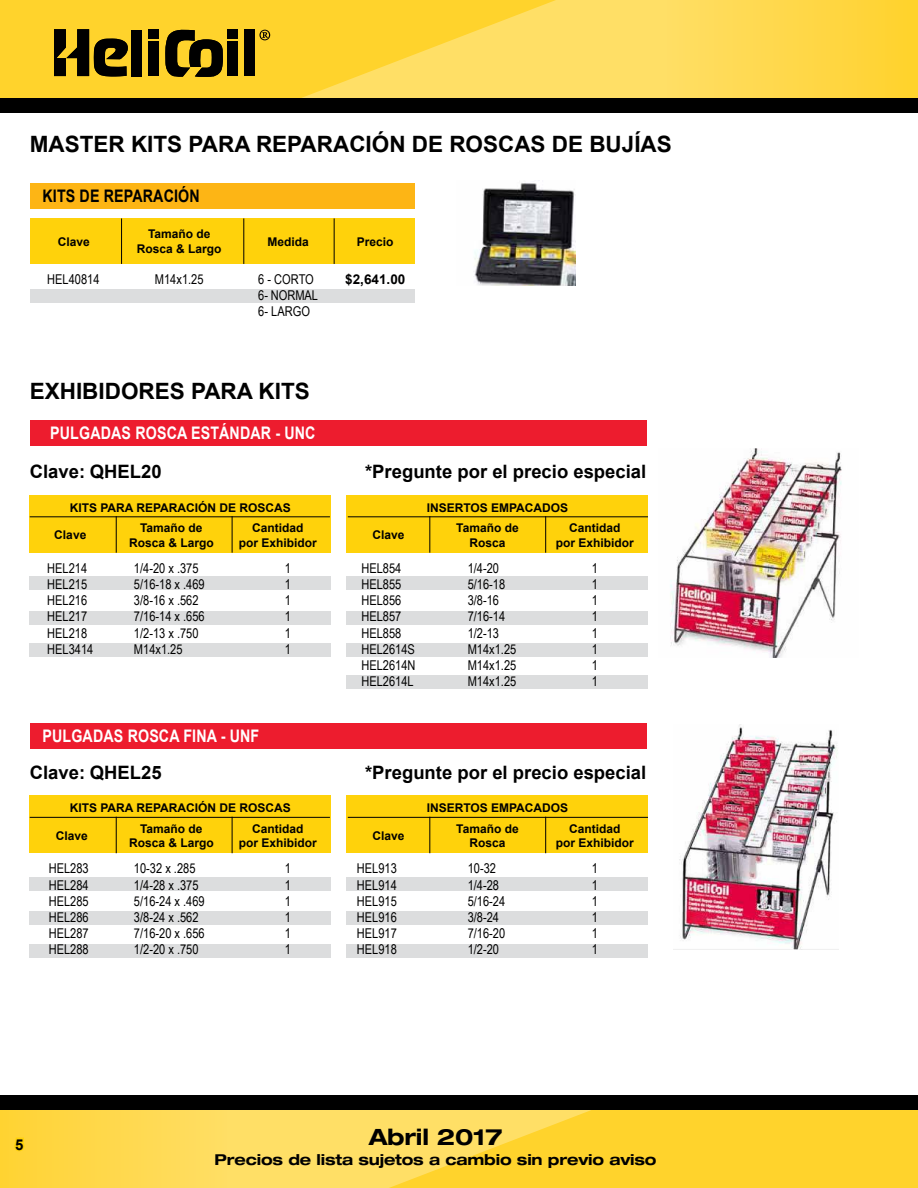
<style>
.page{position:relative;width:918px;height:1188px;background:#fff}
.page>*{position:absolute;margin:0;border:0;box-sizing:border-box;transform-origin:0 0}
.t1{font:700 22.5px "Arial";color:#000}
.t2{font:700 expanded 22.5px "Helvetica Neue";letter-spacing:-.01em;color:#000}
.t3{font:700 18.45px "Arial";color:#000}
.t4{font:700 17.4px "Arial";letter-spacing:.01em;color:#fff;scale:.82 1}
.t5{font:700 17.4px "Arial";letter-spacing:.01em;color:#000;scale:.82 1}
.t6{font:700 expanded 15px "Helvetica Neue";letter-spacing:-.01em;color:#000}
.t7{font:700 15px "Arial";color:#000}
.t8{font:13.5px/16.2px "Arial Narrow";color:#000}
.t9{font:700 13.5px "Arial";color:#000}
.t10{font:700 12px/14.4px "Arial";color:#000;text-align:center}
</style>
<div class="page">
<div style="left:0;top:0;width:918px;height:107px;background:#ffd32c"></div>
<div style="left:0;top:1101px;width:918px;height:87px;background:#ffd32c"></div>
<svg style="left:302px;top:0;width:573px;height:98px"></svg>
<svg style="left:18px;top:1110px;width:573px;height:78px"></svg>
<div style="left:0;top:98px;width:918px;height:15px;background:#000"></div>
<div style="left:0;top:1095px;width:918px;height:15px;background:#000"></div>
<svg style="left:54px;top:29px;width:74px;height:47px"></svg>
<div style="left:131px;top:30px;width:11px;height:46px;background:#000"></div>
<div style="left:244px;top:30px;width:11px;height:46px;background:#000"></div>
<div style="left:227px;top:30px;width:11px;height:9px;background:#000"></div>
<div style="left:227px;top:42px;width:11px;height:34px;background:#000"></div>
<div style="left:148px;top:30px;width:11px;height:9px;background:#000"></div>
<div style="left:148px;top:42px;width:11px;height:34px;background:#000"></div>
<svg style="left:165px;top:30px;width:58px;height:47px"></svg>
<svg style="left:259px;top:30px;width:11px;height:10px"></svg>
<svg style="left:14px;top:1136px;width:13px;height:17px"></svg>
<div style="left:30px;top:495px;width:301px;height:58px;background:#ffd20b"></div>
<div style="left:30px;top:795px;width:301px;height:58px;background:#ffd20b"></div>
<div style="left:347px;top:495px;width:301px;height:58px;background:#ffd20b"></div>
<div style="left:347px;top:795px;width:301px;height:58px;background:#ffd20b"></div>
<div style="left:30px;top:289px;width:384px;height:14px;background:#dcddde"></div>
<div style="left:30px;top:183px;width:384px;height:25px;background:#fdb515"></div>
<div style="left:30px;top:218px;width:384px;height:46px;background:#ffd20b"></div>
<hr style="left:121px;top:218px;width:1px;height:46px;background:#000">
<hr style="left:243px;top:218px;width:1px;height:46px;background:#000">
<hr style="left:334px;top:218px;width:1px;height:46px;background:#000">
<img style="left:473px;top:180px;width:102px;height:106px">
<div style="left:30px;top:577px;width:301px;height:13px;background:#dcddde"></div>
<div style="left:30px;top:877px;width:301px;height:14px;background:#dcddde"></div>
<div style="left:347px;top:577px;width:301px;height:13px;background:#dcddde"></div>
<div style="left:347px;top:877px;width:301px;height:14px;background:#dcddde"></div>
<div style="left:30px;top:611px;width:301px;height:13px;background:#dcddde"></div>
<div style="left:30px;top:912px;width:301px;height:13px;background:#dcddde"></div>
<div style="left:347px;top:611px;width:301px;height:13px;background:#dcddde"></div>
<div style="left:347px;top:912px;width:301px;height:13px;background:#dcddde"></div>
<div style="left:30px;top:643px;width:301px;height:14px;background:#dcddde"></div>
<div style="left:30px;top:944px;width:301px;height:13px;background:#dcddde"></div>
<div style="left:347px;top:643px;width:301px;height:14px;background:#dcddde"></div>
<div style="left:347px;top:676px;width:301px;height:13px;background:#dcddde"></div>
<div style="left:347px;top:944px;width:301px;height:13px;background:#dcddde"></div>
<div style="left:30px;top:420px;width:616px;height:26px;background:#ed1c2e"></div>
<div style="left:30px;top:723px;width:616px;height:25px;background:#ed1c2e"></div>
<hr style="left:232px;top:516px;width:1px;height:37px;background:#000">
<hr style="left:232px;top:817px;width:1px;height:36px;background:#000">
<hr style="left:545px;top:516px;width:1px;height:37px;background:#000">
<hr style="left:545px;top:817px;width:1px;height:36px;background:#000">
<hr style="left:116px;top:516px;width:1px;height:37px;background:#000">
<hr style="left:116px;top:817px;width:1px;height:36px;background:#000">
<hr style="left:429px;top:516px;width:1px;height:37px;background:#000">
<hr style="left:429px;top:817px;width:1px;height:36px;background:#000">
<img style="left:670px;top:449px;width:172px;height:209px">
<img style="left:674px;top:725px;width:165px;height:225px">
<hr style="left:30px;top:516px;width:300px;height:1px;background:#000">
<hr style="left:30px;top:817px;width:300px;height:1px;background:#000">
<hr style="left:348px;top:516px;width:300px;height:1px;background:#000">
<hr style="left:348px;top:817px;width:300px;height:1px;background:#000">
<h1 class="t1" style="left:30px;top:130px;width:644px">MASTER KITS PARA REPARACIÓN DE ROSCAS DE BUJÍAS</h1>
<p class="t5" style="left:43px;top:184px;width:193px">KITS DE REPARACIÓN</p>
<p class="t10" style="left:58px;top:235px;width:34px">Clave</p>
<p class="t8" style="left:47px;top:271px;width:54px">HEL40814</p>
<p class="t10" style="left:137px;top:227px;width:86px">Tamaño de<br>Rosca &amp; Largo</p>
<p class="t10" style="left:267px;top:235px;width:43px">Medida</p>
<p class="t10" style="left:357px;top:235px;width:38px">Precio</p>
<p class="t8" style="left:155px;top:271px;width:50px">M14x1.25</p>
<p class="t8" style="left:258px;top:271px;width:61px">6 - CORTO<br>6- NORMAL<br>6- LARGO</p>
<p class="t9" style="left:345px;top:270px;width:62px">$2,641.00</p>
<h1 class="t1" style="left:30px;top:376px;width:282px">EXHIBIDORES PARA KITS</h1>
<p class="t4" style="left:50px;top:421px;width:325px">PULGADAS ROSCA ESTÁNDAR - UNC</p>
<h2 class="t3" style="left:30px;top:459px;width:134px">Clave: QHEL20</h2>
<h2 class="t3" style="left:365px;top:459px;width:283px">*Pregunte por el precio especial</h2>
<p class="t10" style="left:70px;top:500px;width:223px">KITS PARA REPARACIÓN DE ROSCAS</p>
<p class="t10" style="left:427px;top:500px;width:143px">INSERTOS EMPACADOS</p>
<p class="t10" style="left:54px;top:528px;width:34px">Clave</p>
<p class="t10" style="left:129px;top:521px;width:86px">Tamaño de<br>Rosca &amp; Largo</p>
<p class="t10" style="left:239px;top:521px;width:80px">Cantidad<br>por Exhibidor</p>
<p class="t10" style="left:373px;top:528px;width:34px">Clave</p>
<p class="t10" style="left:456px;top:521px;width:64px">Tamaño de<br>Rosca</p>
<p class="t10" style="left:556px;top:521px;width:80px">Cantidad<br>por Exhibidor</p>
<p class="t8" style="left:47px;top:559px;width:48px">HEL214<br>HEL215<br>HEL216<br>HEL217<br>HEL218<br>HEL3414</p>
<p class="t8" style="left:134px;top:559px;width:72px">1/4-20 x .375<br>5/16-18 x .469<br>3/8-16 x .562<br>7/16-14 x .656<br>1/2-13 x .750<br>M14x1.25</p>
<p class="t8" style="left:285px;top:559px;width:8px;text-align:justify">1<br>1<br>1<br>1<br>1<br>1</p>
<p class="t8" style="left:361px;top:559px;width:56px">HEL854<br>HEL855<br>HEL856<br>HEL857<br>HEL858<br>HEL2614S<br>HEL2614N<br>HEL2614L</p>
<p class="t8" style="left:468px;top:559px;width:50px">1/4-20<br>5/16-18<br>3/8-16<br>7/16-14<br>1/2-13<br>M14x1.25<br>M14x1.25<br>M14x1.25</p>
<p class="t8" style="left:592px;top:559px;width:8px;text-align:justify">1<br>1<br>1<br>1<br>1<br>1<br>1<br>1</p>
<p class="t4" style="left:43px;top:724px;width:266px">PULGADAS ROSCA FINA - UNF</p>
<h2 class="t3" style="left:30px;top:760px;width:134px">Clave: QHEL25</h2>
<h2 class="t3" style="left:365px;top:760px;width:283px">*Pregunte por el precio especial</h2>
<p class="t10" style="left:70px;top:801px;width:223px">KITS PARA REPARACIÓN DE ROSCAS</p>
<p class="t10" style="left:427px;top:801px;width:143px">INSERTOS EMPACADOS</p>
<p class="t10" style="left:56px;top:829px;width:34px">Clave</p>
<p class="t10" style="left:129px;top:822px;width:86px">Tamaño de<br>Rosca &amp; Largo</p>
<p class="t10" style="left:239px;top:822px;width:80px">Cantidad<br>por Exhibidor</p>
<p class="t10" style="left:372px;top:829px;width:34px">Clave</p>
<p class="t10" style="left:456px;top:822px;width:64px">Tamaño de<br>Rosca</p>
<p class="t10" style="left:556px;top:822px;width:80px">Cantidad<br>por Exhibidor</p>
<p class="t8" style="left:49px;top:860px;width:42px;text-align:justify">HEL283<br>HEL284<br>HEL285<br>HEL286<br>HEL287<br>HEL288</p>
<p class="t8" style="left:134px;top:860px;width:72px">10-32 x .285<br>1/4-28 x .375<br>5/16-24 x .469<br>3/8-24 x .562<br>7/16-20 x .656<br>1/2-20 x .750</p>
<p class="t8" style="left:285px;top:860px;width:8px;text-align:justify">1<br>1<br>1<br>1<br>1<br>1</p>
<p class="t8" style="left:357px;top:860px;width:42px;text-align:justify">HEL913<br>HEL914<br>HEL915<br>HEL916<br>HEL917<br>HEL918</p>
<p class="t8" style="left:468px;top:860px;width:39px">10-32<br>1/4-28<br>5/16-24<br>3/8-24<br>7/16-20<br>1/2-20</p>
<p class="t8" style="left:592px;top:860px;width:8px;text-align:justify">1<br>1<br>1<br>1<br>1<br>1</p>
<p class="t7" style="left:15px;top:1134px;width:10px">5</p>
<h1 class="t2" style="left:369px;top:1123px;width:135px">Abril 2017</h1>
<p class="t6" style="left:215px;top:1151px;width:444px">Precios de lista sujetos a cambio sin previo aviso</p>
</div>
